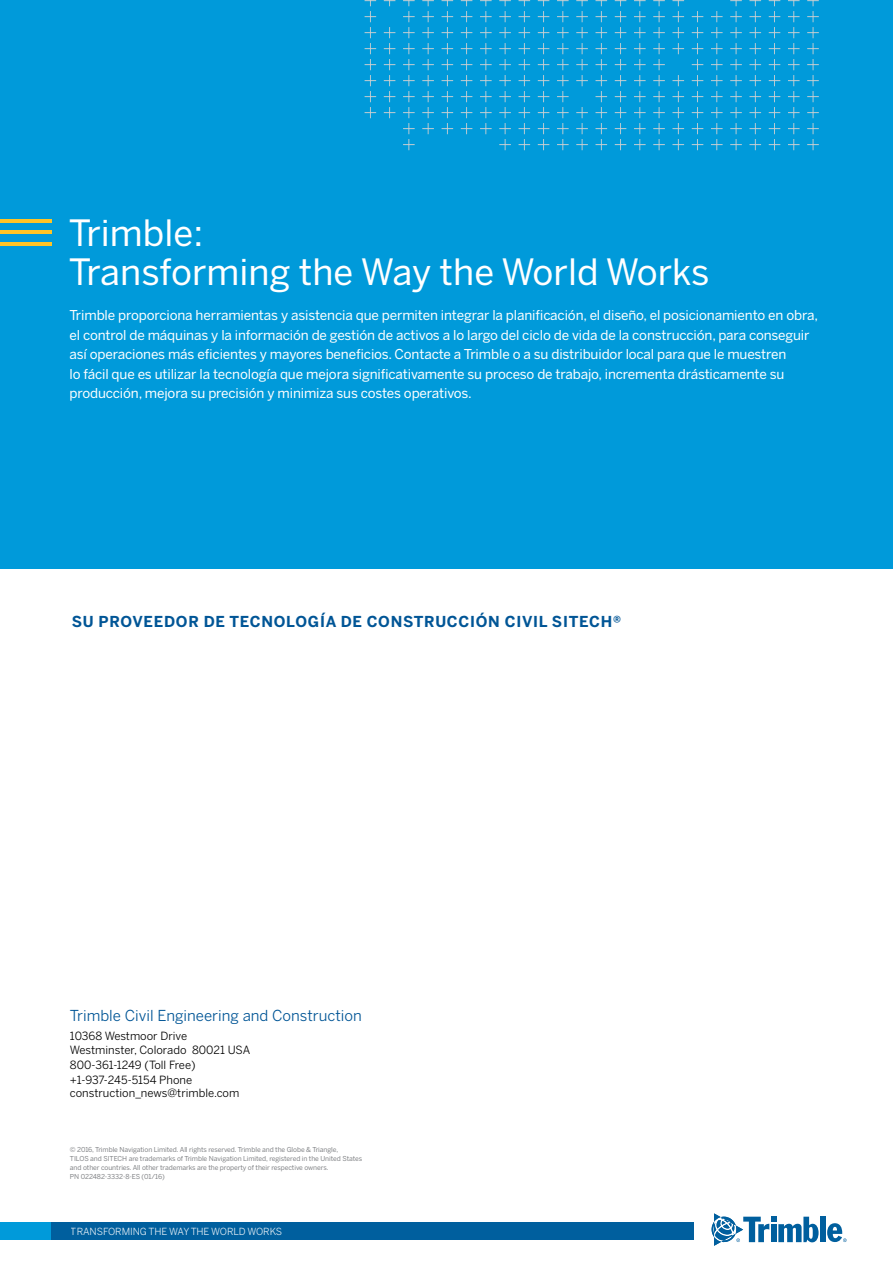
<style>
.page{position:relative;width:893px;height:1263px;background:#fff}
.page>*{position:absolute;margin:0;border:0;box-sizing:border-box;transform-origin:0 0}
.t1{font:36px/39.6px "Benton Sans";color:#fff}
.t2{font:700 15px "Benton Sans";letter-spacing:.05em;color:#005596}
.t3{font:15px "Benton Sans";color:#005596}
.t4{font:13.5px/19.5px "Benton Sans";letter-spacing:-.01em;color:#fff}
.t5{font:11.25px/13.5px "Benton Sans";color:#000}
.t6{font:9.75px "Benton Sans";letter-spacing:-.01em;color:#fff}
.t7{font:6.75px/9px "Benton Sans";letter-spacing:-.01em;color:#808285}
</style>
<div class="page">
<div style="left:820px;top:1217px;width:6px;height:25px;background:#005f9e"></div>
<svg style="left:712px;top:1213px;width:107px;height:33px"></svg>
<svg style="left:827px;top:1223px;width:20px;height:19px"></svg>
<div style="left:0;top:1222px;width:670px;height:18px;background:#009ada"></div>
<div style="left:51px;top:1222px;width:643px;height:18px;background:#005f9e"></div>
<div style="left:0;top:0;width:893px;height:569px;background:#009ada"></div>
<svg style="left:365px;top:0;width:454px;height:150px"></svg>
<hr style="left:0;top:219px;width:51px;height:3px;background:#ffc425">
<hr style="left:0;top:231px;width:51px;height:3px;background:#ffc425">
<hr style="left:0;top:242px;width:51px;height:4px;background:#ffc425">
<h1 class="t1" style="left:69px;top:213px;width:642px">Trimble:<br>Transforming the Way the World Works</h1>
<p class="t4" style="left:69px;top:306px;width:750px">Trimble proporciona herramientas y asistencia que permiten integrar la planificación, el diseño, el posicionamiento en obra, el control de máquinas y la información de gestión de activos a lo largo del ciclo de vida de la construcción, para conseguir así operaciones más eficientes y mayores beneficios. Contacte a Trimble o a su distribuidor local para que le muestren<br>lo fácil que es utilizar la tecnología que mejora significativamente su proceso de trabajo, incrementa drásticamente su producción, mejora su precisión y minimiza sus costes operativos.</p>
<p class="t2" style="left:72px;top:612px;width:551px">SU PROVEEDOR DE TECNOLOGÍA DE CONSTRUCCIÓN CIVIL SITECH®</p>
<p class="t3" style="left:70px;top:1007px;width:293px">Trimble Civil Engineering and Construction</p>
<p class="t5" style="left:70px;top:1029px;width:182px">10368 Westmoor Drive<br>Westminster, Colorado 80021 USA</p>
<p class="t5" style="left:70px;top:1057px;width:127px;line-height:15px">800-361-1249 (Toll Free) +1-937-245-5154 Phone</p>
<p class="t5" style="left:70px;top:1086px;width:171px">construction_news@trimble.com</p>
<p class="t7" style="left:70px;top:1145px;width:294px">© 2016, Trimble Navigation Limited. All rights reserved. Trimble and the Globe &amp; Triangle,<br>TILOS and SITECH are trademarks of Trimble Navigation Limited, registered in the United States and other countries. All other trademarks are the property of their respective owners.<br>PN 022482-3332-8-ES (01/16)</p>
<p class="t6" style="left:71px;top:1226px;width:213px">TRANSFORMING THE WAY THE WORLD WORKS</p>
</div>
